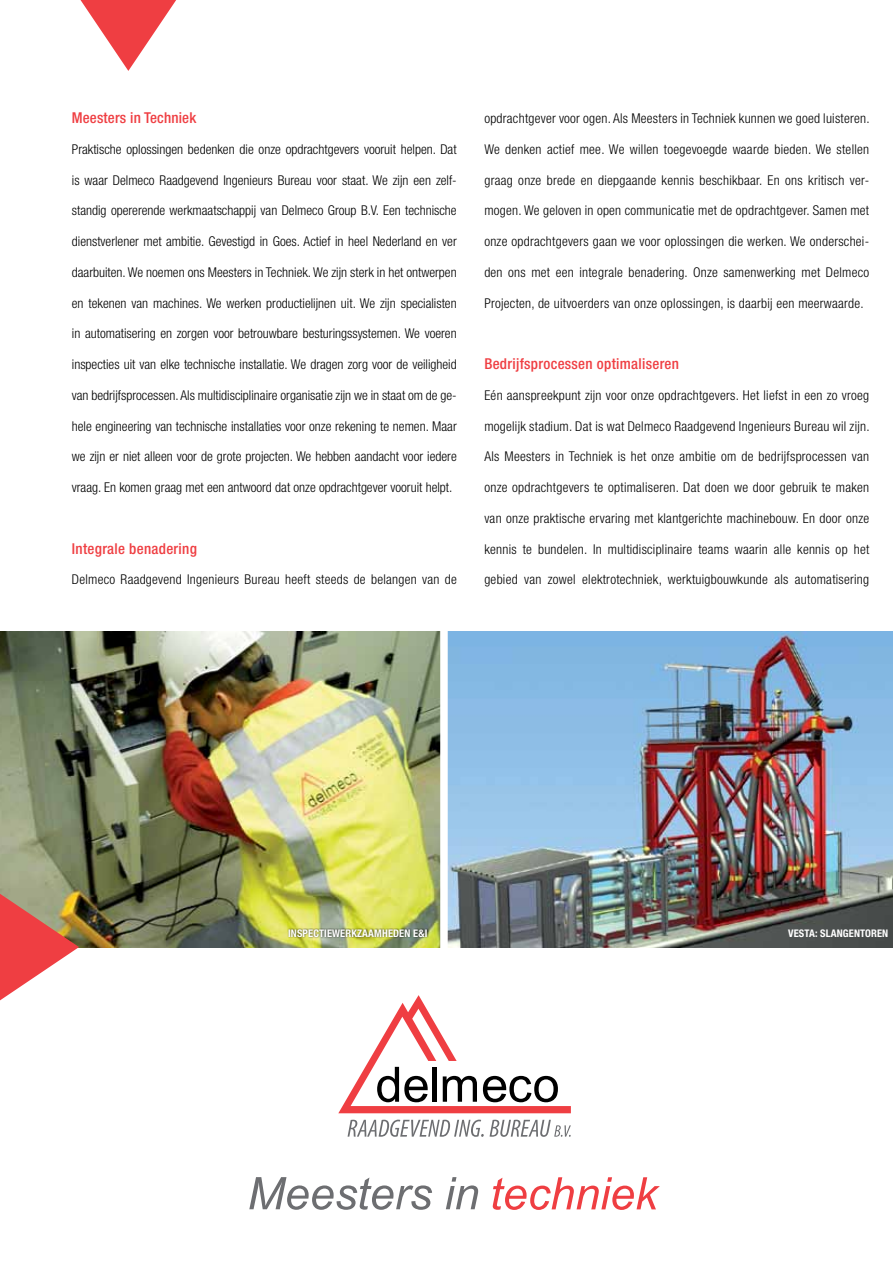
<style>
.page{position:relative;width:893px;height:1263px;background:#fff}
.page>*{position:absolute;margin:0;border:0;box-sizing:border-box;transform-origin:0 0}
.t1{font:500 condensed 15px "Helvetica Neue";letter-spacing:.02em;color:#ef3e42}
.t2{font:300 condensed 13.5px "Helvetica Neue";letter-spacing:.02em;color:#000}
.t3{font:300 condensed 13.5px "Helvetica Neue";color:#000}
.t4{font:700 condensed 10.5px "Helvetica Neue";letter-spacing:.01em;color:#fff}
</style>
<div class="page">
<img style="left:0;top:631px;width:893px;height:316px">
<svg style="left:80px;top:0;width:96px;height:71px"></svg>
<svg style="left:0;top:894px;width:79px;height:106px"></svg>
<svg style="left:338px;top:995px;width:233px;height:118px"></svg>
<svg style="left:348px;top:1119px;width:136px;height:18px"></svg>
<svg style="left:490px;top:1120px;width:81px;height:17px"></svg>
<svg style="left:249px;top:1177px;width:183px;height:33px"></svg>
<svg style="left:446px;top:1177px;width:32px;height:32px"></svg>
<svg style="left:493px;top:1177px;width:167px;height:33px"></svg>
<div style="left:287px;top:928px;width:141px;height:11px;background:#000;opacity:.7"></div>
<div style="left:440px;top:623px;width:8px;height:332px;background:#fff"></div>
<p class="t1" style="left:72px;top:109px;width:126px">Meesters in Techniek</p>
<p class="t3" style="left:72px;top:141px;width:386px">Praktische oplossingen bedenken die onze opdrachtgevers vooruit helpen. Dat</p>
<p class="t3" style="left:72px;top:172px;width:386px">is waar Delmeco Raadgevend Ingenieurs Bureau voor staat. We zijn een zelf-</p>
<p class="t3" style="left:72px;top:203px;width:386px">standig opererende werkmaatschappij van Delmeco Group B.V. Een technische</p>
<p class="t3" style="left:72px;top:233px;width:386px">dienstverlener met ambitie. Gevestigd in Goes. Actief in heel Nederland en ver</p>
<p class="t3" style="left:72px;top:264px;width:386px">daarbuiten. We noemen ons Meesters in Techniek. We zijn sterk in het ontwerpen</p>
<p class="t3" style="left:72px;top:295px;width:386px">en tekenen van machines. We werken productielijnen uit. We zijn specialisten</p>
<p class="t3" style="left:72px;top:326px;width:386px">in automatisering en zorgen voor betrouwbare besturingssystemen. We voeren</p>
<p class="t3" style="left:72px;top:357px;width:386px">inspecties uit van elke technische installatie. We dragen zorg voor de veiligheid</p>
<p class="t3" style="left:72px;top:387px;width:386px">van bedrijfsprocessen. Als multidisciplinaire organisatie zijn we in staat om de ge-</p>
<p class="t3" style="left:72px;top:418px;width:386px">hele engineering van technische installaties voor onze rekening te nemen. Maar</p>
<p class="t3" style="left:72px;top:449px;width:386px">we zijn er niet alleen voor de grote projecten. We hebben aandacht voor iedere</p>
<p class="t3" style="left:72px;top:480px;width:382px">vraag. En komen graag met een antwoord dat onze opdrachtgever vooruit helpt.</p>
<p class="t1" style="left:72px;top:539px;width:127px">Integrale benadering</p>
<p class="t2" style="left:72px;top:572px;width:386px">Delmeco Raadgevend Ingenieurs Bureau heeft steeds de belangen van de</p>
<p class="t2" style="left:484px;top:110px;width:387px">opdrachtgever voor ogen. Als Meesters in Techniek kunnen we goed luisteren.</p>
<p class="t2" style="left:484px;top:141px;width:386px">We denken actief mee. We willen toegevoegde waarde bieden. We stellen</p>
<p class="t2" style="left:484px;top:172px;width:386px">graag onze brede en diepgaande kennis beschikbaar. En ons kritisch ver-</p>
<p class="t2" style="left:484px;top:203px;width:386px">mogen. We geloven in open communicatie met de opdrachtgever. Samen met</p>
<p class="t2" style="left:484px;top:233px;width:386px">onze opdrachtgevers gaan we voor oplossingen die werken. We onderschei-</p>
<p class="t2" style="left:484px;top:264px;width:386px">den ons met een integrale benadering. Onze samenwerking met Delmeco</p>
<p class="t2" style="left:484px;top:295px;width:381px">Projecten, de uitvoerders van onze oplossingen, is daarbij een meerwaarde.</p>
<p class="t1" style="left:484px;top:355px;width:196px">Bedrijfsprocessen optimaliseren</p>
<p class="t2" style="left:484px;top:387px;width:386px">Eén aanspreekpunt zijn voor onze opdrachtgevers. Het liefst in een zo vroeg</p>
<p class="t2" style="left:484px;top:418px;width:387px">mogelijk stadium. Dat is wat Delmeco Raadgevend Ingenieurs Bureau wil zijn.</p>
<p class="t2" style="left:484px;top:449px;width:386px">Als Meesters in Techniek is het onze ambitie om de bedrijfsprocessen van</p>
<p class="t2" style="left:484px;top:479px;width:386px">onze opdrachtgevers te optimaliseren. Dat doen we door gebruik te maken</p>
<p class="t2" style="left:484px;top:510px;width:386px">van onze praktische ervaring met klantgerichte machinebouw. En door onze</p>
<p class="t2" style="left:484px;top:541px;width:386px">kennis te bundelen. In multidisciplinaire teams waarin alle kennis op het</p>
<p class="t2" style="left:484px;top:572px;width:386px">gebied van zowel elektrotechniek, werktuigbouwkunde als automatisering</p>
<p class="t4" style="left:288px;top:927px;width:141px">INSPECTIEWERKZAAMHEDEN E&amp;I</p>
<p class="t4" style="left:788px;top:927px;width:102px">VESTA: SLANGENTOREN</p>
</div>
